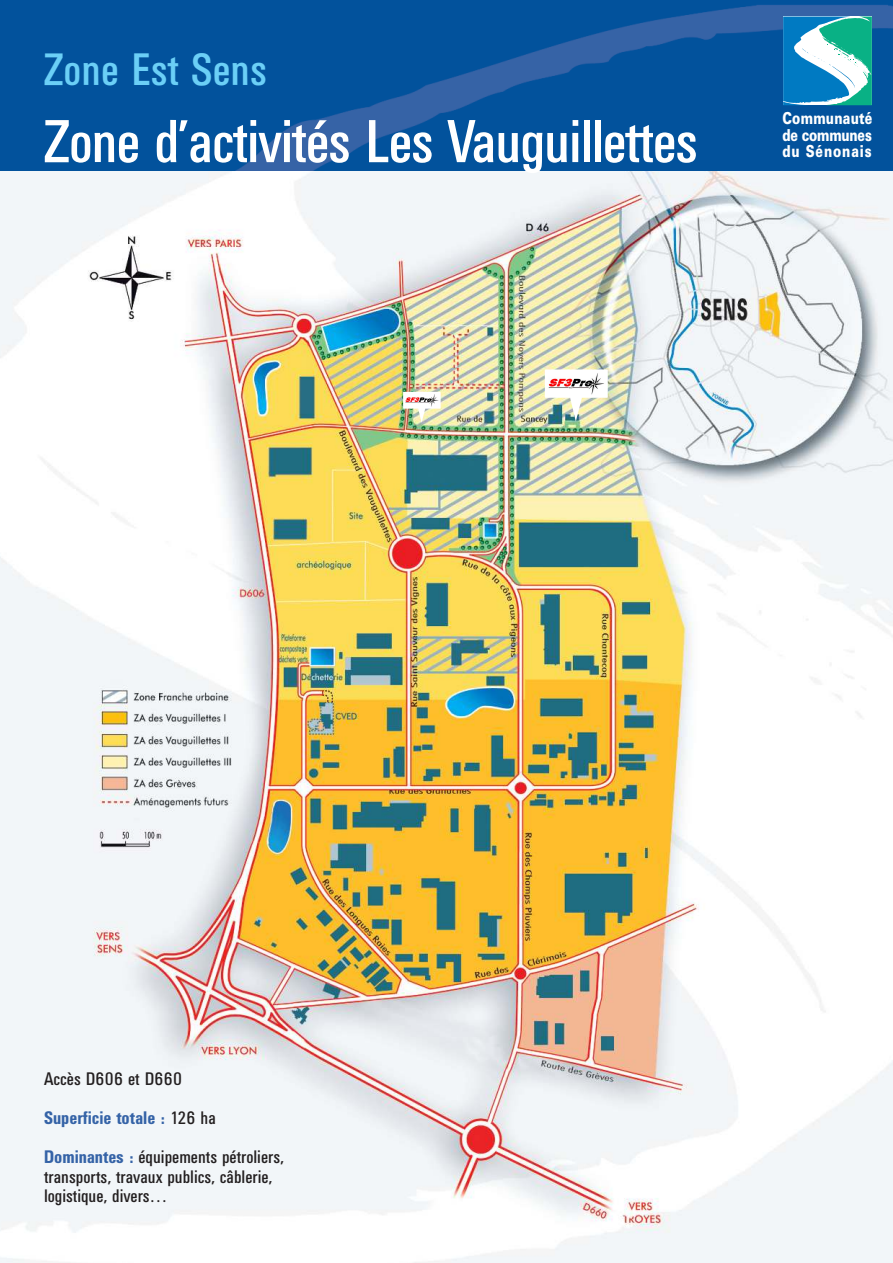
<style>
.page{position:relative;width:893px;height:1263px;background:#fff}
.page>*{position:absolute;margin:0;border:0;box-sizing:border-box;transform-origin:0 0}
.t1{font:60px "Univers Condensed BQ";letter-spacing:-.02em;color:#fff}
.t2{font:45px "Univers Condensed BQ";color:#6bcff6}
.t3{font:18px/39px "Univers Condensed BQ";color:#231f20}
.t4{font:900 16.5px/16.5px "Univers LT";letter-spacing:.02em;color:#fff;text-align:justify;scale:.75 1}
.s1{font-weight:700;color:#3563a7}
</style>
<div class="page">
<img style="left:0;top:170px;width:893px;height:1093px">
<img style="left:0;top:0;width:893px;height:170px">
<svg style="left:783px;top:17px;width:89px;height:88px"></svg>
<img style="left:543px;top:369px;width:66px;height:52px">
<img style="left:403px;top:392px;width:38px;height:31px">
<h2 class="t2" style="left:44px;top:53px;width:225px">Zone Est Sens</h2>
<h1 class="t1" style="left:44px;top:119px;width:655px">Zone d’activités Les Vauguillettes</h1>
<p class="t4" style="left:782px;top:110px;width:122px">Communauté de communes du Sénonais</p>
<p class="t3" style="left:44px;top:1061px;width:241px">Accès D606 et D660<br><span class="s1">Superficie totale :</span> 126 ha<br><span class="s1">Dominantes :</span> équipements pétroliers,</p>
<p class="t3" style="left:44px;top:1168px;width:230px;line-height:19.5px">transports, travaux publics, câblerie, logistique, divers…</p>
</div>
